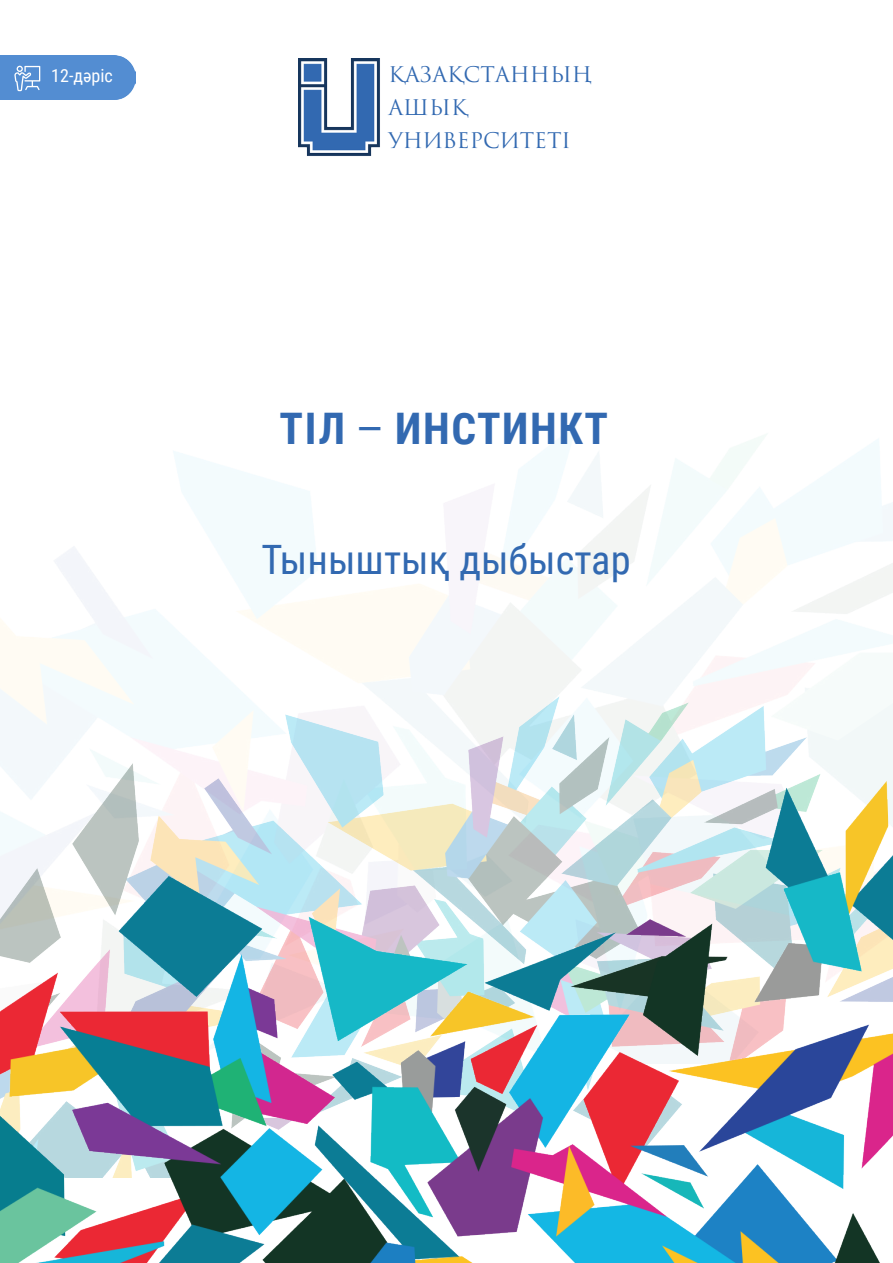
<style>
.page{position:relative;width:893px;height:1263px;background:#fff}
.page>*{position:absolute;margin:0;border:0;box-sizing:border-box;transform-origin:0 0}
.t1{font:700 43.5px "Roboto Condensed";letter-spacing:.035em;color:#3269b1}
.t2{font:40.5px "Roboto Condensed";color:#3269b1}
.t3{font:21px "Trajan Pro 3";color:#3269b1}
.t4{font:18px "Roboto Condensed";color:#fff}
.s1{font-family:"Roboto";font-weight:400}
</style>
<div class="page">
<img style="left:0;top:425px;width:893px;height:638px">
<img style="left:0;top:696px;width:892px;height:33px">
<img style="left:0;top:729px;width:892px;height:534px">
<div style="left:0;top:55px;width:136px;height:45px;background:#538dd2"></div>
<svg style="left:14px;top:66px;width:26px;height:25px"></svg>
<img style="left:298px;top:58px;width:82px;height:98px">
<p class="t4" style="left:51px;top:63px;width:63px">12-дәріс</p>
<p class="t3" style="left:389px;top:60px;width:205px">ҚАЗАҚСТАННЫҢ</p>
<p class="t3" style="left:389px;top:93px;width:81px">АШЫҚ</p>
<p class="t3" style="left:389px;top:126px;width:184px">УНИВЕРСИТЕТІ</p>
<p class="t1" style="left:280px;top:398px;width:330px">ТІЛ <span class="s1">–</span> ИНСТИНКТ</p>
<p class="t2" style="left:261px;top:531px;width:371px">Тыныштық дыбыстар</p>
</div>
